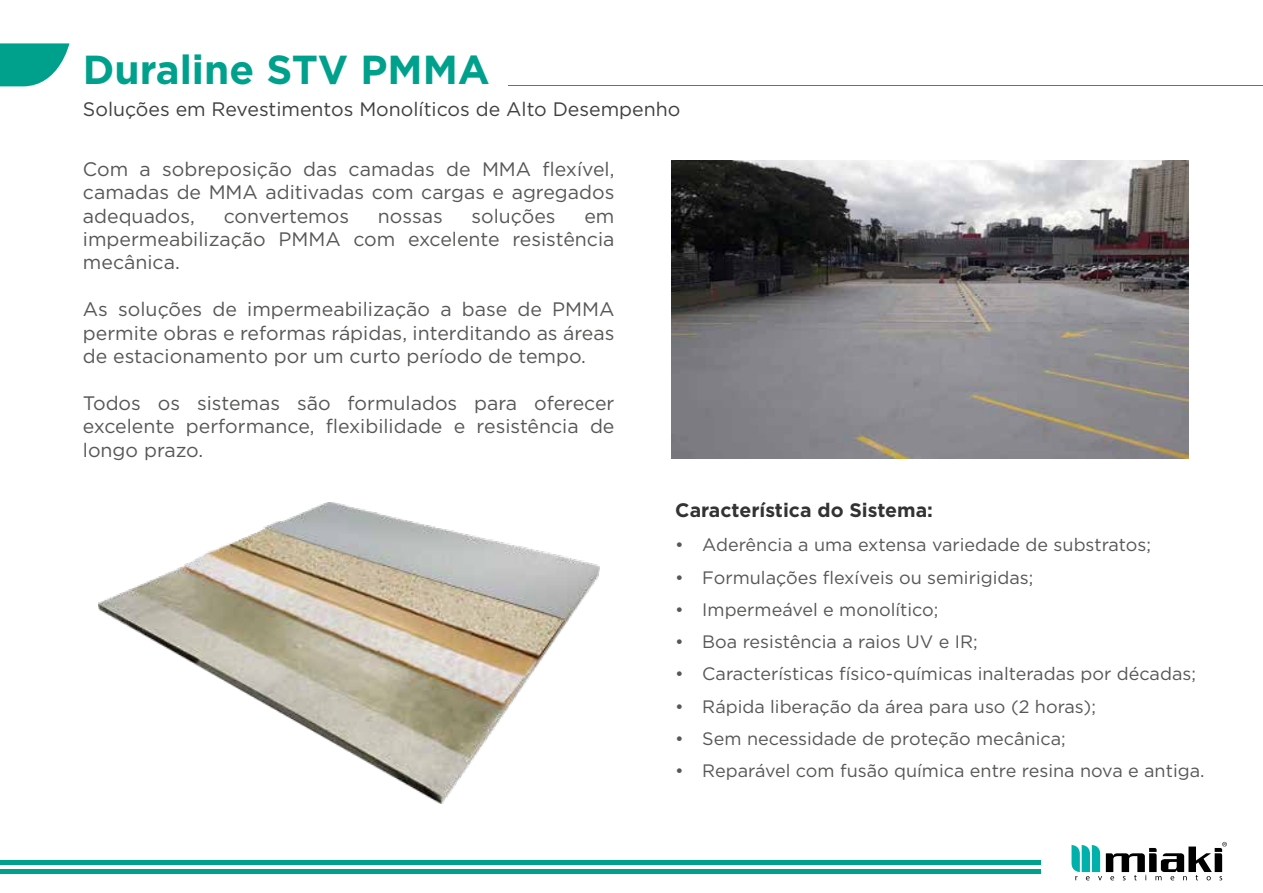
<style>
.page{position:relative;width:1263px;height:893px;background:#fff}
.page>*{position:absolute;margin:0;border:0;box-sizing:border-box;transform-origin:0 0}
.t1{font:700 40.5px "Gotham";color:#00a18c}
.t2{font:19.5px/23.4px "Gotham";color:#575756;text-align:justify}
.t3{font:19.5px "Gotham";color:#404040}
.t4{font:700 19.5px "Gotham";color:#333}
.t5{font:18px "Gotham";color:#575756}
</style>
<div class="page">
<svg style="left:0;top:43px;width:69px;height:43px"></svg>
<hr style="left:508px;top:85px;width:755px;height:1px;background:#00a18c">
<img style="left:672px;top:160px;width:516px;height:298px">
<img style="left:98px;top:502px;width:501px;height:301px">
<div style="left:0;top:869px;width:1040px;height:5px;background:#00a18c"></div>
<hr style="left:0;top:860px;width:1040px;height:4px;background:#00a18c">
<svg style="left:1071px;top:842px;width:156px;height:38px"></svg>
<h1 class="t1" style="left:83px;top:43px;width:408px">Duraline STV PMMA</h1>
<p class="t3" style="left:83px;top:97px;width:599px">Soluções em Revestimentos Monolíticos de Alto Desempenho</p>
<p class="t2" style="left:83px;top:157px;width:533px">Com a sobreposição das camadas de MMA flexível, camadas de MMA aditivadas com cargas e agregados adequados,</p>
<p class="t2" style="left:224px;top:204px;width:127px">convertemos</p>
<p class="t2" style="left:378px;top:204px;width:66px">nossas</p>
<p class="t2" style="left:471px;top:204px;width:86px">soluções</p>
<p class="t2" style="left:83px;top:204px;width:533px;text-indent:501px">em impermeabilização PMMA com excelente resistência mecânica.</p>
<p class="t2" style="left:83px;top:297px;width:533px">As soluções de impermeabilização a base de PMMA permite obras e reformas rápidas, interditando as áreas de estacionamento por um curto período de tempo.</p>
<p class="t2" style="left:83px;top:391px;width:533px">Todos os sistemas são formulados para oferecer excelente performance, flexibilidade e resistência de longo prazo.</p>
<p class="t4" style="left:675px;top:498px;width:259px">Característica do Sistema:</p>
<p class="t5" style="left:675px;top:533px;width:477px">• Aderência a uma extensa variedade de substratos;</p>
<p class="t5" style="left:675px;top:566px;width:360px">• Formulações flexíveis ou semirigidas;</p>
<p class="t5" style="left:675px;top:598px;width:265px">• Impermeável e monolítico;</p>
<p class="t5" style="left:675px;top:630px;width:304px">• Boa resistência a raios UV e IR;</p>
<p class="t5" style="left:675px;top:662px;width:522px">• Características físico-químicas inalteradas por décadas;</p>
<p class="t5" style="left:675px;top:695px;width:422px">• Rápida liberação da área para uso (2 horas);</p>
<p class="t5" style="left:675px;top:727px;width:392px">• Sem necessidade de proteção mecânica;</p>
<p class="t5" style="left:675px;top:759px;width:531px">• Reparável com fusão química entre resina nova e antiga.</p>
</div>
